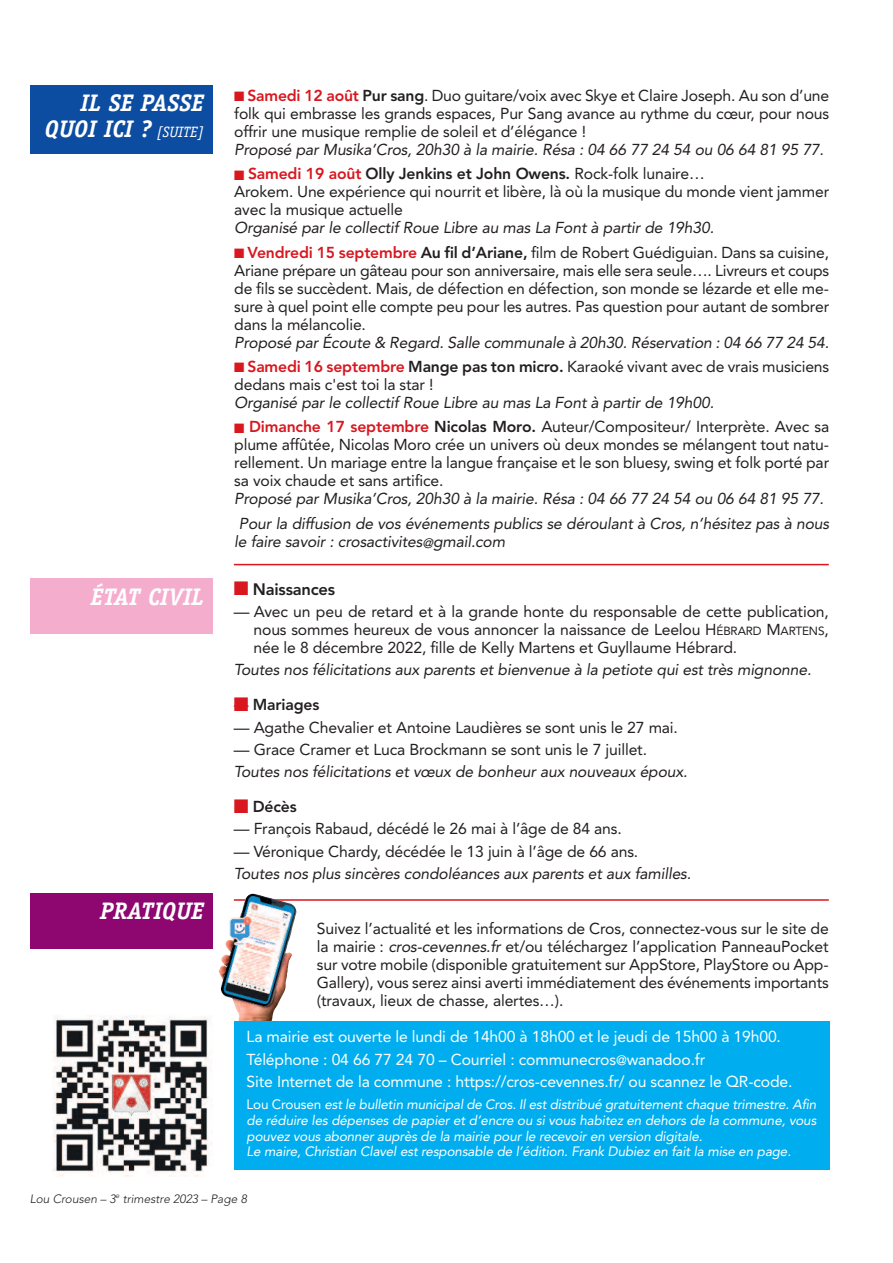
<style>
.page{position:relative;width:893px;height:1263px;background:#fff}
.page>*{position:absolute;margin:0;border:0;box-sizing:border-box;transform-origin:0 0}
.t1{font:italic 700 24px/25.5px "Officina Serif";color:#fff;text-align:right}
.t2{font:800 16.5px "Avenir";letter-spacing:-.01em;color:#231f20}
.t3{font:15.75px/18px "Avenir";letter-spacing:-.01em;color:#231f20;text-align:justify}
.t4{font:italic 15.75px/24.5px "Avenir";letter-spacing:-.01em;color:#231f20}
.t5{font:15.75px/22.2px "Avenir";letter-spacing:-.01em;color:#fff}
.t6{font:800 15.75px "Avenir";letter-spacing:-.01em;color:#231f20}
.t7{font:italic 13.5px/15.8px "Avenir";letter-spacing:-.01em;color:#fff}
.t8{font:italic 300 12px "Avenir";color:#231f20}
.s1{font-weight:400;font-size:15px}
.s2{color:#d8171f}
.s3{font-weight:800;color:#d8171f}
.s4{font-weight:800}
.s5{font-size:13.5px}
.s6{font-size:11.85px}
.s7{font-style:italic}
.s8{font-style:normal}
</style>
<div class="page">
<div style="left:30px;top:85px;width:183px;height:68px;background:#0d4da1"></div>
<hr style="left:234px;top:899px;width:595px;height:2px;background:#d8171f">
<hr style="left:234px;top:564px;width:595px;height:1px;background:#d8171f">
<svg style="left:234px;top:705px;width:15px;height:2px"></svg>
<div style="left:30px;top:578px;width:183px;height:56px;background:#f5adce"></div>
<img style="left:218px;top:906px;width:79px;height:114px">
<div style="left:30px;top:893px;width:183px;height:55px;background:#8e066f"></div>
<div style="left:234px;top:1020px;width:595px;height:149px;background:#00aeef"></div>
<img style="left:52px;top:1015px;width:161px;height:162px">
<h1 class="t1" style="left:45px;top:92px;width:161px">IL SE PASSE<br>QUOI ICI ? <span class="s1">[SUITE]</span></h1>
<h1 class="t1" style="left:91px;top:586px;width:115px">ÉTAT CIVIL</h1>
<h1 class="t1" style="left:100px;top:900px;width:106px">PRATIQUE</h1>
<p class="t3" style="left:234px;top:86px;width:596px"><span class="s2">■</span> <span class="s3">Samedi 12 août</span> <span class="s4">Pur sang</span>. Duo guitare/voix avec Skye et Claire Joseph. Au son d’une folk qui embrasse les grands espaces, Pur Sang avance au rythme du cœur, pour nous offrir une musique remplie de soleil et d’élégance !</p>
<p class="t4" style="left:234px;top:137px;width:591px">Proposé par Musika’Cros, 20h30 à la mairie. Résa : 04 66 77 24 54 ou 06 64 81 95 77.</p>
<p class="t3" style="left:234px;top:164px;width:596px;text-align:left"><span class="s2">■</span> <span class="s3">Samedi 19 août</span> <span class="s4">Olly Jenkins et John Owens.</span> Rock-folk lunaire…<br>Arokem. Une expérience qui nourrit et libère, là où la musique du monde vient jammer avec la musique actuelle</p>
<p class="t4" style="left:234px;top:215px;width:481px">Organisé par le collectif Roue Libre au mas La Font à partir de 19h30.</p>
<p class="t3" style="left:234px;top:243px;width:596px"><span class="s2">■</span> <span class="s3">Vendredi 15 septembre</span> <span class="s4">Au fil d’Ariane,</span> film de Robert Guédiguian. Dans sa cuisine, Ariane prépare un gâteau pour son anniversaire, mais elle sera seule…. Livreurs et coups de fils se succèdent. Mais, de défection en défection, son monde se lézarde et elle me&shy;sure à quel point elle compte peu pour les autres. Pas question pour autant de sombrer dans la mélancolie.</p>
<p class="t4" style="left:234px;top:330px;width:596px">Proposé par Écoute &amp; Regard. Salle communale à 20h30. Réservation : 04 66 77 24 54.</p>
<p class="t3" style="left:234px;top:357px;width:596px"><span class="s2">■</span> <span class="s3">Samedi 16 septembre</span> <span class="s4">Mange pas ton micro.</span> Karaoké vivant avec de vrais musiciens dedans mais c'est toi la star !</p>
<p class="t4" style="left:234px;top:390px;width:481px">Organisé par le collectif Roue Libre au mas La Font à partir de 19h00.</p>
<p class="t3" style="left:234px;top:417px;width:596px"><span class="s2">■</span> <span class="s3">Dimanche 17 septembre</span> <span class="s4">Nicolas Moro.</span> Auteur/Compositeur/ Interprète. Avec sa plume affûtée, Nicolas Moro crée un univers où deux mondes se mélangent tout natu&shy;rellement. Un mariage entre la langue française et le son bluesy, swing et folk porté par sa voix chaude et sans artifice.</p>
<p class="t4" style="left:234px;top:486px;width:596px">Proposé par Musika’Cros, 20h30 à la mairie. Résa : 04 66 77 24 54 ou 06 64 81 95 77.<br>Pour la diffusion de vos événements publics se déroulant à Cros, n’hésitez pas à nous</p>
<p class="t4" style="left:234px;top:529px;width:272px">le faire savoir : crosactivites<span class="s5">@</span>gmail.com</p>
<p class="t2" style="left:234px;top:576px;width:103px"><span class="s2">■</span> Naissances</p>
<p class="t3" style="left:254px;top:602px;width:577px;text-indent:-20px">— Avec un peu de retard et à la grande honte du responsable de cette publication, nous sommes heureux de vous annoncer la naissance de Leelou H<span class="s6">ébRARD</span> M<span class="s6">ARTeNS</span>, née le 8 décembre 2022, fille de Kelly Martens et Guyllaume Hébrard.</p>
<p class="t4" style="left:234px;top:657px;width:579px">Toutes nos félicitations aux parents et bienvenue à la petiote qui est très mignonne.</p>
<p class="t6" style="left:234px;top:693px;width:87px"><span class="s2">■</span> Mariages</p>
<p class="t3" style="left:234px;top:718px;width:446px">— Agathe Chevalier et Antoine Laudières se sont unis le 27 mai.</p>
<p class="t3" style="left:234px;top:740px;width:415px">— Grace Cramer et Luca brockmann se sont unis le 7 juillet.</p>
<p class="t4" style="left:234px;top:759px;width:455px">Toutes nos félicitations et vœux de bonheur aux nouveaux époux.</p>
<p class="t6" style="left:234px;top:794px;width:64px"><span class="s2">■</span> Décès</p>
<p class="t3" style="left:234px;top:819px;width:389px">— François Rabaud, décédé le 26 mai à l’âge de 84 ans.</p>
<p class="t3" style="left:234px;top:842px;width:406px">— Véronique Chardy, décédée le 13 juin à l’âge de 66 ans.</p>
<p class="t4" style="left:234px;top:861px;width:459px">Toutes nos plus sincères condoléances aux parents et aux familles.</p>
<p class="t3" style="left:317px;top:919px;width:513px">Suivez l’actualité et les informations de Cros, connectez-vous sur le site de la mairie : <span class="s7">cros-cevennes.fr</span> et/ou téléchargez l’application PanneauPocket sur votre mobile (disponible gratuitement sur AppStore, PlayStore ou App-Gallery), vous serez ainsi averti immédiatement des événements importants (travaux, lieux de chasse, alertes…).</p>
<p class="t5" style="left:247px;top:1025px;width:547px">La mairie est ouverte le lundi de 14h00 à 18h00 et le jeudi de 15h00 à 19h00.<br>Téléphone : 04 66 77 24 70 – Courriel : communecros<span class="s5">@</span>wanadoo.fr<br>Site Internet de la commune : https://cros-cevennes.fr/ ou scannez le QR-code.</p>
<p class="t7" style="left:247px;top:1096px;width:571px"><span class="s8">Lou Crousen</span> est le bulletin municipal de Cros. Il est distribué gratuitement chaque trimestre. Afin de réduire les dépenses de papier et d’encre ou si vous habitez en dehors de la commune, vous pouvez vous abonner auprès de la mairie pour le recevoir en version digitale.<br>Le maire, Christian Clavel est responsable de l’édition. Frank Dubiez en fait la mise en page.</p>
<p class="t8" style="left:30px;top:1191px;width:219px">Lou Crousen – 3<sup>e</sup> trimestre 2023 – Page 8</p>
</div>
